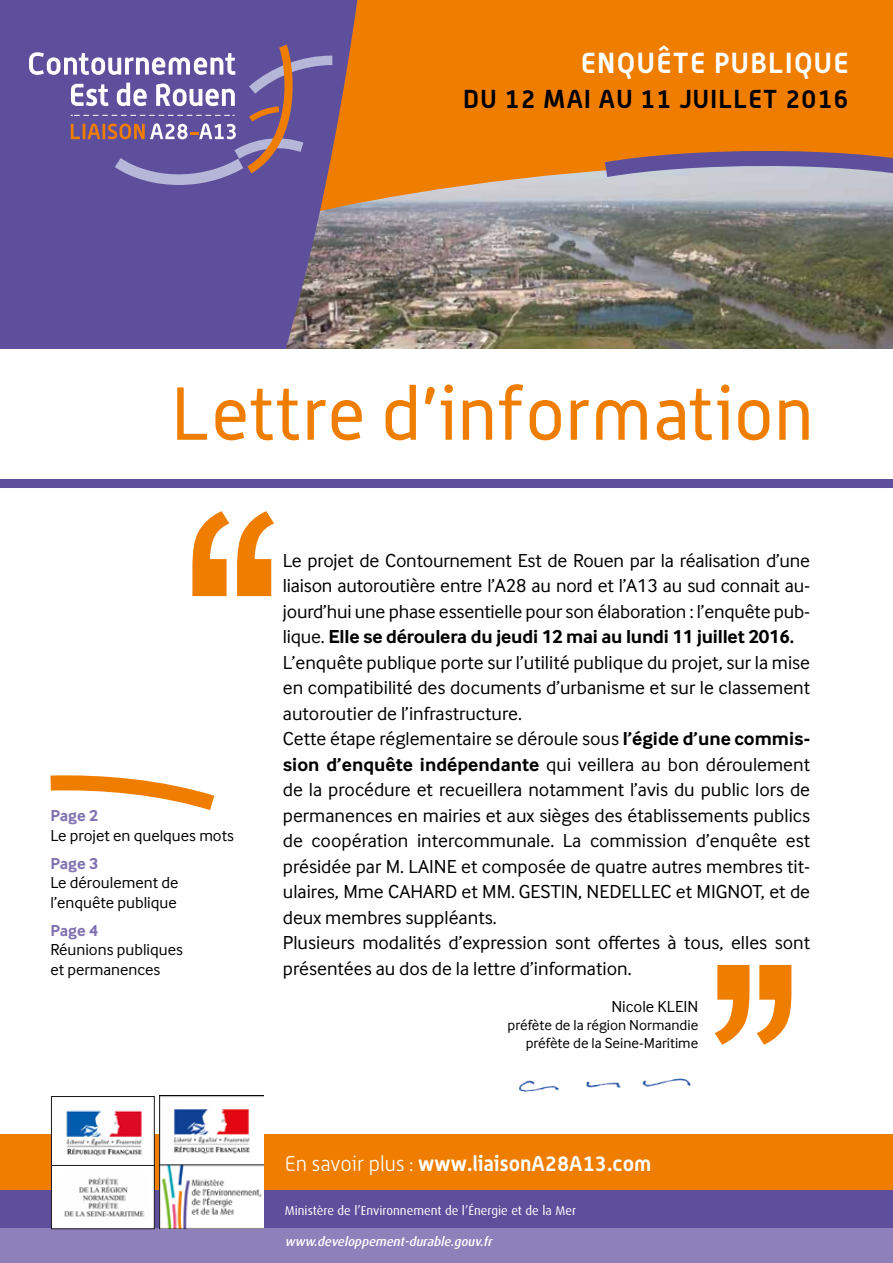
<style>
.page{position:relative;width:893px;height:1263px;background:#fff}
.page>*{position:absolute;margin:0;border:0;box-sizing:border-box;transform-origin:0 0}
.t1{font:73.5px "Alwyn OT";color:#ef7d00}
.t2{font:700 28.5px "Alwyn OT";letter-spacing:.05em;color:#fff}
.t3{font:700 25.5px "Alwyn OT";letter-spacing:.05em;color:#000}
.t4{font:700 21px "Alwyn OT";color:#fff}
.t5{font:19.5px/25.5px "Inter Face";color:#000}
.t6{font:16.5px/19.5px "Inter Face";color:#000}
.t7{font:700 16.5px "Inter Face";color:#7f71b2}
.t8{font:15px/18px "Inter Face";color:#000;text-align:right}
.t9{font:12.75px "Dax";color:#fff}
.t10{font:italic 500 12.75px "Dax";color:#fff}
.s1{font-weight:700}
.s2{font-weight:300}
</style>
<div class="page">
<img style="left:404px;top:222px;width:489px;height:127px">
<svg style="left:404px;top:173px;width:489px;height:49px"></svg>
<div style="left:404px;top:0;width:489px;height:173px;background:#ef7d00"></div>
<svg style="left:0;top:0;width:404px;height:349px;fill:#5e4f9c"></svg>
<svg style="left:29px;top:45px;width:303px;height:140px"></svg>
<svg style="left:589px;top:154px;width:304px;height:35px"></svg>
<svg style="left:715px;top:965px;width:76px;height:80px"></svg>
<div style="left:0;top:1134px;width:893px;height:64px;background:#ef7d00"></div>
<div style="left:0;top:1191px;width:893px;height:38px;background:#5e4f9c"></div>
<div style="left:0;top:1229px;width:893px;height:34px;background:#8d80bb"></div>
<svg style="left:50px;top:775px;width:165px;height:35px"></svg>
<svg style="left:192px;top:511px;width:82px;height:85px"></svg>
<div style="left:0;top:479px;width:893px;height:9px;background:#5e4f9c"></div>
<img style="left:160px;top:1096px;width:103px;height:133px">
<div style="left:51px;top:1096px;width:104px;height:133px;background:#fff;border:1px solid #1a171c"></div>
<hr style="left:52px;top:1165px;width:103px;height:1px;background:#1a171c">
<img style="left:66px;top:1110px;width:76px;height:46px">
<img style="left:64px;top:1177px;width:81px;height:40px">
<img style="left:518px;top:1078px;width:173px;height:14px">
<h2 class="t2" style="left:581px;top:45px;width:269px">ENQUÊTE PUBLIQUE</h2>
<h3 class="t3" style="left:463px;top:83px;width:387px">DU 12 MAI AU 11 JUILLET 2016</h3>
<h1 class="t1" style="left:171px;top:370px;width:644px">Lettre d’information</h1>
<p class="t7" style="left:50px;top:806px;width:49px">Page 2</p>
<p class="t6" style="left:50px;top:825px;width:185px">Le projet en quelques mots</p>
<p class="t7" style="left:50px;top:853px;width:49px">Page 3</p>
<p class="t6" style="left:50px;top:873px;width:129px">Le déroulement de l’enquête publique</p>
<p class="t7" style="left:50px;top:920px;width:49px">Page 4</p>
<p class="t6" style="left:50px;top:940px;width:134px">Réunions publiques et permanences</p>
<p class="t5" style="left:283px;top:547px;width:529px">Le projet de Contournement Est de Rouen par la réalisation d’une liaison autoroutière entre l’A28 au nord et l’A13 au sud connait au&shy;jourd’hui une phase essentielle pour son élaboration : l’enquête pub&shy;lique. <span class="s1">Elle se déroulera du jeudi 12 mai au lundi 11 juillet 2016.<br></span>L’enquête publique porte sur l’utilité publique du projet, sur la mise en compatibilité des documents d’urbanisme et sur le classement autoroutier de l’infrastructure.<br>Cette étape réglementaire se déroule sous <span class="s1">l’égide d’une commis&shy;sion d’enquête indépendante</span> qui veillera au bon déroulement de la procédure et recueillera notamment l’avis du public lors de permanences en mairies et aux sièges des établissements publics de coopération intercommunale. La commission d’enquête est présidée par M. LAINE et composée de quatre autres membres tit&shy;ulaires, Mme CAHARD et MM. GESTIN, NEDELLEC et MIGNOT, et de deux membres suppléants.<br>Plusieurs modalités d’expression sont offertes à tous, elles sont présentées au dos de la lettre d’information.</p>
<p class="t6" style="left:611px;top:996px;width:88px">Nicole KLEIN</p>
<p class="t8" style="left:507px;top:1016px;width:192px">préfète de la région Normandie préfète de la Seine-Maritime</p>
<p class="t4" style="left:285px;top:1151px;width:368px"><span class="s2">En savoir plus :</span> www.liaisonA28A13.com</p>
<p class="t9" style="left:285px;top:1203px;width:293px">Ministère de l’Environnement de l’Énergie et de la Mer</p>
<p class="t10" style="left:285px;top:1235px;width:212px">www.developpement-durable.gouv.fr</p>
</div>
